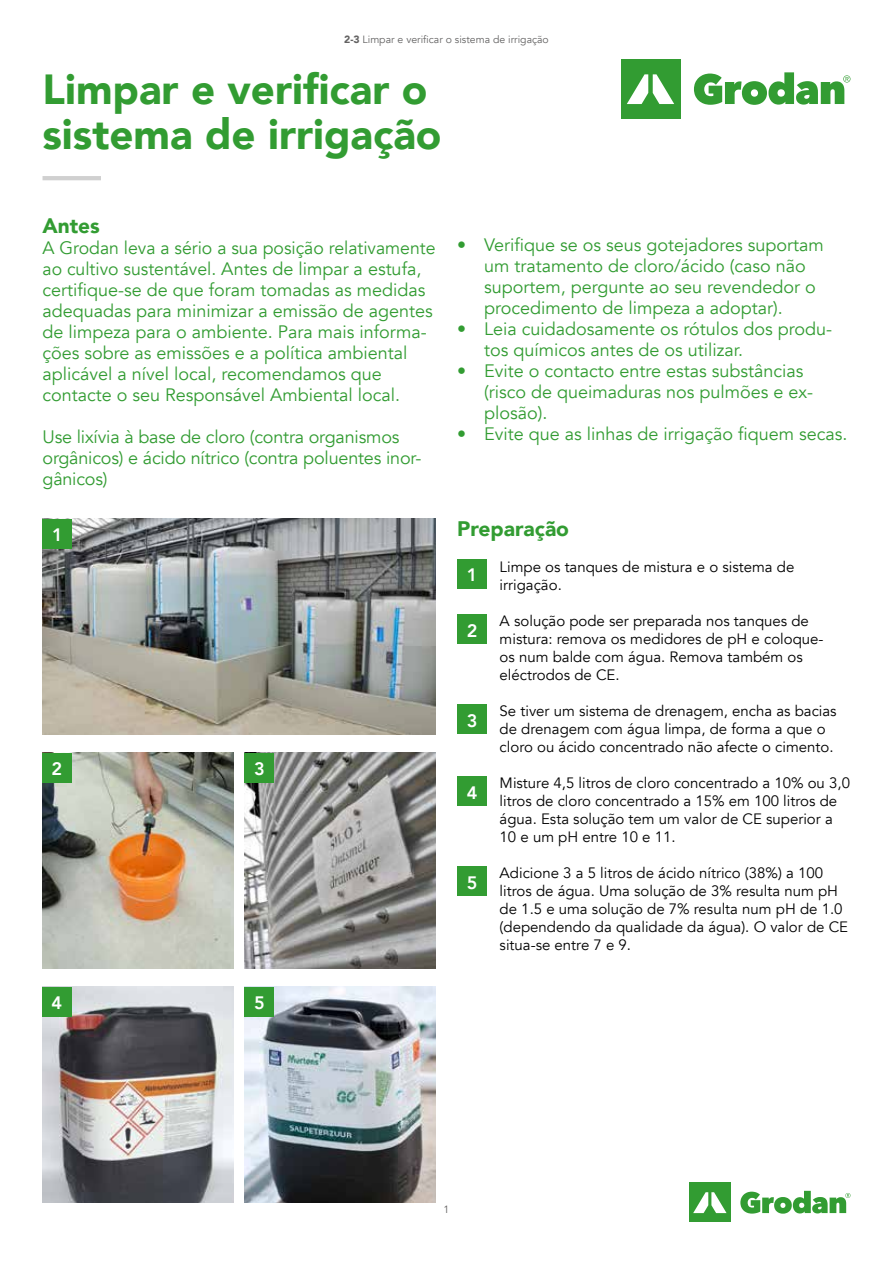
<style>
.page{position:relative;width:893px;height:1263px;background:#fff}
.page>*{position:absolute;margin:0;border:0;box-sizing:border-box;transform-origin:0 0}
.t1{font:900 42px/45px "Avenir";color:#329c32}
.t2{font:900 21px "Avenir";color:#329c32}
.t3{font:18px/21px "Avenir";color:#329c32}
.t4{font:800 18px "Avenir";color:#fff}
.t5{font:15px/18px "Avenir";color:#000}
.t6{font:10.5px "Avenir";color:#646363}
.s1{font-weight:900}
</style>
<div class="page">
<div style="left:689px;top:1182px;width:42px;height:40px;background:#329c32"></div>
<svg style="left:693px;top:1192px;width:33px;height:21px"></svg>
<svg style="left:740px;top:1191px;width:110px;height:23px"></svg>
<img style="left:43px;top:753px;width:191px;height:216px">
<img style="left:43px;top:987px;width:191px;height:216px">
<img style="left:244px;top:753px;width:192px;height:216px">
<img style="left:244px;top:987px;width:192px;height:216px">
<img style="left:43px;top:519px;width:393px;height:216px">
<div style="left:621px;top:60px;width:59px;height:59px;background:#329c32"></div>
<svg style="left:627px;top:74px;width:47px;height:30px"></svg>
<svg style="left:694px;top:72px;width:156px;height:33px"></svg>
<hr style="left:43px;top:176px;width:58px;height:4px;background:#d0d0d0">
<div style="left:457px;top:559px;width:30px;height:30px;background:#329c32"></div>
<div style="left:457px;top:614px;width:30px;height:30px;background:#329c32"></div>
<div style="left:457px;top:704px;width:30px;height:30px;background:#329c32"></div>
<div style="left:457px;top:776px;width:30px;height:30px;background:#329c32"></div>
<div style="left:457px;top:866px;width:30px;height:30px;background:#329c32"></div>
<div style="left:42px;top:753px;width:30px;height:29px;background:#329c32"></div>
<div style="left:42px;top:987px;width:30px;height:29px;background:#329c32"></div>
<div style="left:43px;top:519px;width:29px;height:29px;background:#329c32"></div>
<div style="left:244px;top:753px;width:30px;height:29px;background:#329c32"></div>
<div style="left:244px;top:987px;width:30px;height:29px;background:#329c32"></div>
<p class="t6" style="left:344px;top:33px;width:206px"><span class="s1">2-3</span> Limpar e verificar o sistema de irrigação</p>
<h1 class="t1" style="left:43px;top:65px;width:400px">Limpar e verificar o sistema de irrigação</h1>
<p class="t2" style="left:43px;top:208px;width:59px">Antes</p>
<p class="t3" style="left:43px;top:238px;width:395px">A Grodan leva a sério a sua posição relativamente ao cultivo sustentável. Antes de limpar a estufa, certifique-se de que foram tomadas as medidas adequadas para minimizar a emissão de agentes de limpeza para o ambiente. Para mais informa&shy;ções sobre as emissões e a política ambiental aplicável a nível local, recomendamos que contacte o seu Responsável Ambiental local.</p>
<p class="t3" style="left:43px;top:427px;width:380px">Use lixívia à base de cloro (contra organismos orgânicos) e ácido nítrico (contra poluentes inor&shy;gânicos)</p>
<p class="t4" style="left:52px;top:521px;width:12px">1</p>
<p class="t4" style="left:52px;top:755px;width:12px">2</p>
<p class="t4" style="left:52px;top:989px;width:12px">4</p>
<p class="t4" style="left:254px;top:755px;width:12px">3</p>
<p class="t4" style="left:254px;top:989px;width:12px">5</p>
<p class="t3" style="left:484px;top:235px;width:341px;text-indent:-27px">• Verifique se os seus gotejadores suportam um tratamento de cloro/ácido (caso não suportem, pergunte ao seu revendedor o procedimento de limpeza a adoptar).</p>
<p class="t3" style="left:484px;top:319px;width:350px;text-indent:-27px">• Leia cuidadosamente os rótulos dos produ&shy;tos químicos antes de os utilizar.</p>
<p class="t3" style="left:484px;top:361px;width:331px;text-indent:-27px">• Evite o contacto entre estas substâncias (risco de queimaduras nos pulmões e ex&shy;plosão).</p>
<p class="t3" style="left:457px;top:424px;width:392px">• Evite que as linhas de irrigação fiquem secas.</p>
<p class="t2" style="left:457px;top:511px;width:113px">Preparação</p>
<p class="t5" style="left:500px;top:558px;width:296px">Limpe os tanques de mistura e o sistema de irrigação.</p>
<p class="t5" style="left:500px;top:612px;width:325px">A solução pode ser preparada nos tanques de mistura: remova os medidores de pH e coloque&shy;os num balde com água. Remova também os eléctrodos de CE.</p>
<p class="t5" style="left:500px;top:702px;width:339px">Se tiver um sistema de drenagem, encha as bacias de drenagem com água limpa, de forma a que o cloro ou ácido concentrado não afecte o cimento.</p>
<p class="t5" style="left:500px;top:774px;width:352px">Misture 4,5 litros de cloro concentrado a 10% ou 3,0 litros de cloro concentrado a 15% em 100 litros de água. Esta solução tem um valor de CE superior a 10 e um pH entre 10 e 11.</p>
<p class="t5" style="left:500px;top:864px;width:350px">Adicione 3 a 5 litros de ácido nítrico (38%) a 100 litros de água. Uma solução de 3% resulta num pH de 1.5 e uma solução de 7% resulta num pH de 1.0 (dependendo da qualidade da água). O valor de CE situa-se entre 7 e 9.</p>
<p class="t4" style="left:467px;top:561px;width:12px">1</p>
<p class="t4" style="left:467px;top:616px;width:12px">2</p>
<p class="t4" style="left:467px;top:706px;width:12px">3</p>
<p class="t4" style="left:467px;top:778px;width:12px">4</p>
<p class="t4" style="left:467px;top:868px;width:12px">5</p>
<p class="t6" style="left:444px;top:1203px;width:7px">1</p>
</div>
